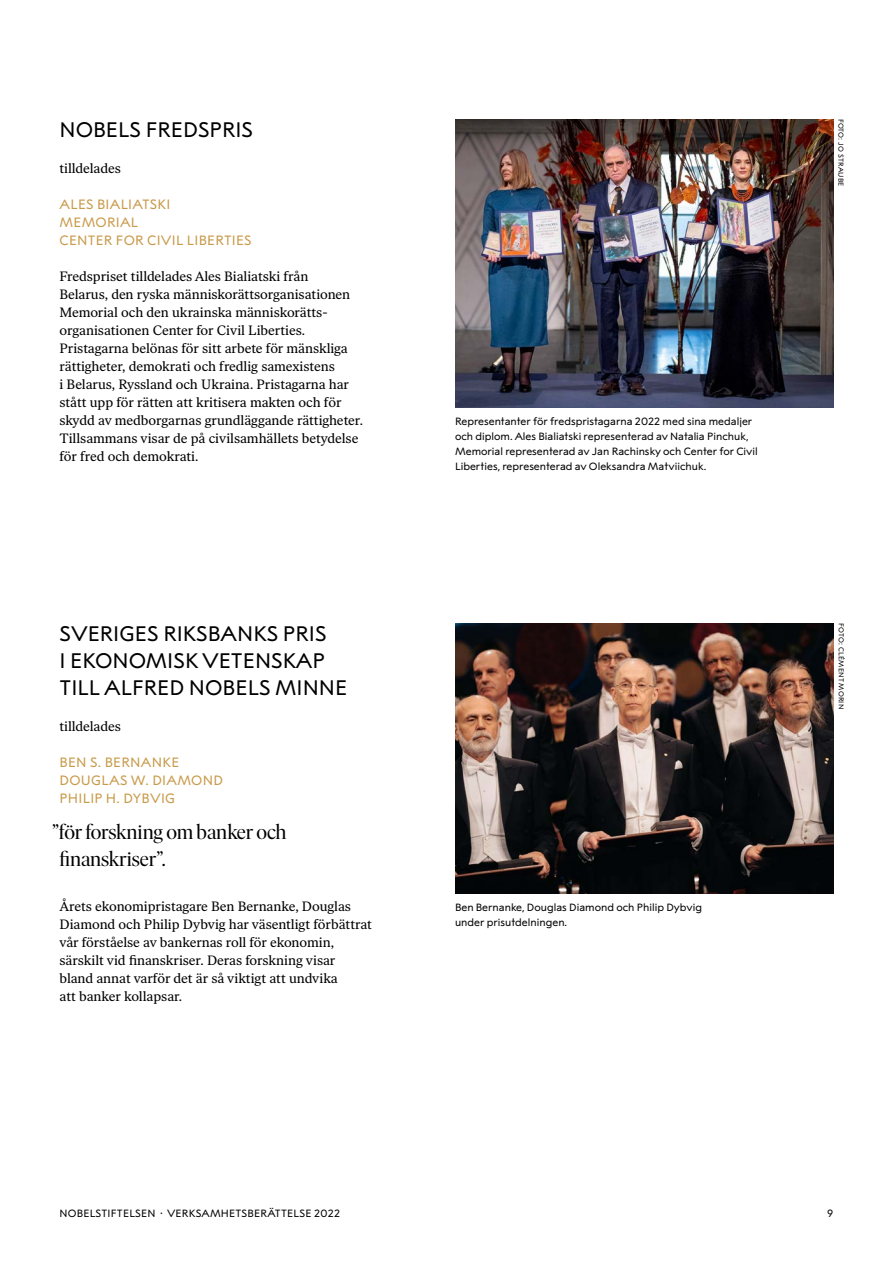
<style>
.page{position:relative;width:893px;height:1263px;background:#fff}
.page>*{position:absolute;margin:0;border:0;box-sizing:border-box;transform-origin:0 0}
.t1{font:21px/27px "Alfred Sans";color:#000}
.t2{font:21px/27px "Alfred Serif Display";letter-spacing:-.01em;color:#000}
.t3{font:13.5px/18px "Alfred Serif Text";letter-spacing:-.005em;color:#000}
.t4{font:13.5px/18px "Alfred Sans";letter-spacing:.02em;color:#c89b4b}
.t5{font:10.5px/15px "Alfred Sans";color:#000}
.t6{font:10.5px "Alfred Sans Regular 3";letter-spacing:.02em;color:#000}
.t7{font:7.05px "Alfred Sans";letter-spacing:.03em;color:#000}
</style>
<div class="page">
<img style="left:455px;top:119px;width:378px;height:288px">
<img style="left:455px;top:623px;width:378px;height:270px">
<h1 class="t1" style="left:60px;top:116px;width:195px">NOBELS FREDSPRIS</h1>
<p class="t3" style="left:60px;top:159px;width:63px">tilldelades</p>
<p class="t4" style="left:60px;top:195px;width:194px">ALES BIALIATSKI<br>MEMORIAL<br>CENTER FOR CIVIL LIBERTIES</p>
<p class="t3" style="left:60px;top:267px;width:305px">Fredspriset tilldelades Ales Bialiatski från<br>Belarus, den ryska människorättsorganisationen Memorial och den ukrainska människorätts&shy;organisationen Center for Civil Liberties.<br>Pristagarna belönas för sitt arbete för mänskliga rättigheter, demokrati och fredlig samexistens<br>i Belarus, Ryssland och Ukraina. Pristagarna har stått upp för rätten att kritisera makten och för skydd av medborgarnas grundläggande rättigheter.<br>Tillsammans visar de på civilsamhällets betydelse för fred och demokrati.</p>
<h1 class="t1" style="left:60px;top:620px;width:289px">SVERIGES RIKSBANKS PRIS<br>I EKONOMISK VETENSKAP<br>TILL ALFRED NOBELS MINNE</h1>
<p class="t3" style="left:60px;top:717px;width:63px">tilldelades</p>
<p class="t4" style="left:60px;top:753px;width:165px">BEN S. BERNANKE<br>DOUGLAS W. DIAMOND<br>PHILIP H. DYBVIG</p>
<h1 class="t2" style="left:60px;top:819px;width:229px;text-indent:-7px">”för forskning om banker och finanskriser”.</h1>
<p class="t3" style="left:60px;top:897px;width:314px">Årets ekonomipristagare Ben Bernanke, Douglas Diamond och Philip Dybvig har väsentligt förbättrat vår förståelse av bankernas roll för ekonomin, särskilt vid finanskriser. Deras forskning visar bland annat varför det är så viktigt att undvika<br>att banker kollapsar.</p>
<p class="t7" style="left:845px;top:119px;width:69px;rotate:90deg">FOTO: JO STRAUBE</p>
<p class="t5" style="left:455px;top:414px;width:304px">Representanter för fredspristagarna 2022 med sina medaljer och diplom. Ales Bialiatski representerad av Natalia Pinchuk, Memorial representerad av Jan Rachinsky och Center for Civil Liberties, representerad av Oleksandra Matviichuk.</p>
<p class="t5" style="left:455px;top:900px;width:249px">Ben Bernanke, Douglas Diamond och Philip Dybvig under prisutdelningen.</p>
<p class="t7" style="left:845px;top:623px;width:87px;rotate:90deg">FOTO: CLÉMENT MORIN</p>
<p class="t6" style="left:60px;top:1207px;width:282px">NOBELSTIFTELSEN · VERKSAMHETSBERÄTTELSE 2022</p>
<p class="t5" style="left:827px;top:1206px;width:8px">9</p>
</div>
